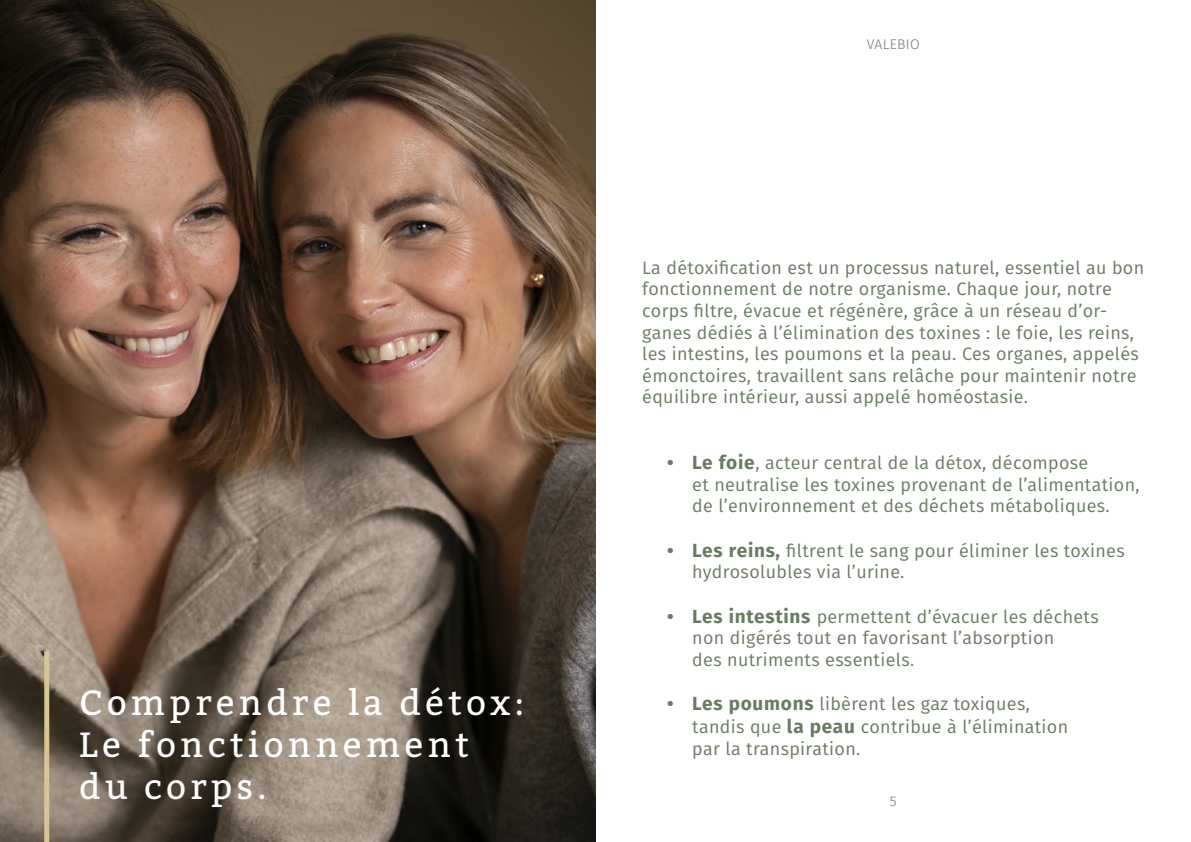
<style>
.page{position:relative;width:1191px;height:842px;background:#fff}
.page>*{position:absolute;margin:0;border:0;box-sizing:border-box;transform-origin:0 0}
.t1{font:35px/42px "Bitter";letter-spacing:.12em;color:#fff}
.t2{font:18px/21.6px "Fira Sans";letter-spacing:.02em;color:#697b63}
.t3{font:300 14px "Fira Sans";letter-spacing:.02em;color:#697b63}
.s1{font-weight:700;font-size:19px}
</style>
<div class="page">
<img style="left:0;top:0;width:595px;height:842px">
<div style="left:44px;top:651px;width:5px;height:191px;background:#d7c694"></div>
<h1 class="t1" style="left:79px;top:682px;width:446px">Comprendre la détox:<br>Le fonctionnement du corps.</h1>
<p class="t3" style="left:866px;top:34px;width:54px">VALEBIO</p>
<p class="t2" style="left:642px;top:256px;width:503px">La détoxification est un processus naturel, essentiel au bon fonctionnement de notre organisme. Chaque jour, notre corps filtre, évacue et régénère, grâce à un réseau d’or&shy;ganes dédiés à l’élimination des toxines : le foie, les reins, les intestins, les poumons et la peau. Ces organes, appelés émonctoires, travaillent sans relâche pour maintenir notre équilibre intérieur, aussi appelé homéostasie.</p>
<p class="t2" style="left:692px;top:452px;width:449px;text-indent:-25px"><span class="s1">• Le foie</span>, acteur central de la détox, décompose<br>et neutralise les toxines provenant de l’alimentation, de l’environnement et des déchets métaboliques.</p>
<p class="t2" style="left:692px;top:539px;width:434px;text-indent:-25px"><span class="s1">• Les reins,</span> filtrent le sang pour éliminer les toxines hydrosolubles via l’urine.</p>
<p class="t2" style="left:692px;top:605px;width:408px;text-indent:-25px"><span class="s1">• Les intestins</span> permettent d’évacuer les déchets non digérés tout en favorisant l’absorption<br>des nutriments essentiels.</p>
<p class="t2" style="left:692px;top:692px;width:377px;line-height:22.2px;text-indent:-25px"><span class="s1">• Les poumons</span> libèrent les gaz toxiques, tandis que <span class="s1">la peau</span> contribue à l’élimination par la transpiration.</p>
<p class="t3" style="left:890px;top:791px;width:8px">5</p>
</div>
